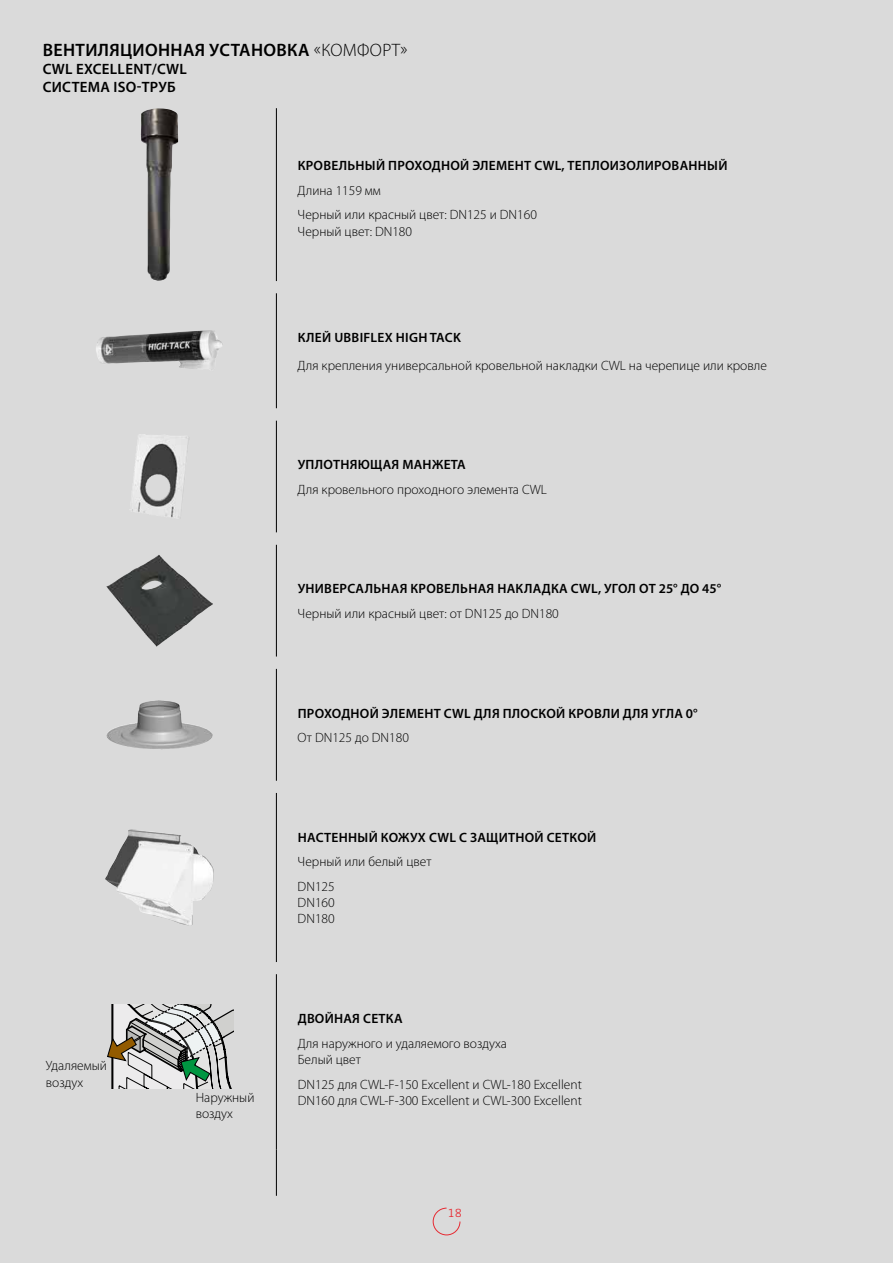
<style>
.page{position:relative;width:893px;height:1263px;background:#dadada}
.page>*{position:absolute;margin:0;border:0;box-sizing:border-box;transform-origin:0 0}
.t1{font:600 18px "Myriad Pro";letter-spacing:.02em;color:#000}
.t2{font:600 15px/18px "Myriad Pro";letter-spacing:.02em;color:#000}
.t3{font:300 13.5px/16.2px "Myriad Pro";color:#000}
.t4{font:600 13.5px "Myriad Pro";letter-spacing:.02em;color:#000}
.t5{font:300 12px "Center";color:#e62a32}
.s1{font-weight:300}
</style>
<div class="page">
<svg style="left:432px;top:1207px;width:29px;height:29px"></svg>
<hr style="left:276px;top:108px;width:1px;height:173px;background:#000">
<hr style="left:276px;top:293px;width:1px;height:115px;background:#000">
<hr style="left:276px;top:420px;width:1px;height:113px;background:#000">
<hr style="left:276px;top:545px;width:1px;height:112px;background:#000">
<hr style="left:276px;top:669px;width:1px;height:112px;background:#000">
<hr style="left:276px;top:793px;width:1px;height:169px;background:#000">
<hr style="left:276px;top:974px;width:1px;height:175px;background:#000">
<hr style="left:276px;top:1149px;width:1px;height:47px;background:#000">
<img style="left:141px;top:108px;width:37px;height:173px">
<img style="left:96px;top:330px;width:126px;height:39px">
<img style="left:130px;top:434px;width:57px;height:84px">
<img style="left:113px;top:555px;width:45px;height:28px">
<img style="left:106px;top:700px;width:68px;height:49px">
<img style="left:105px;top:829px;width:109px;height:96px">
<svg style="left:107px;top:1004px;width:126px;height:85px"></svg>
<h1 class="t1" style="left:43px;top:39px;width:366px">ВЕНТИЛЯЦИОННАЯ УСТАНОВКА <span class="s1">«КОМФОРТ»</span></h1>
<p class="t2" style="left:43px;top:60px;width:146px">CWL EXCELLENT/CWL<br>СИСТЕМА ISO-ТРУБ</p>
<p class="t4" style="left:298px;top:157px;width:431px">КРОВЕЛЬНЫЙ ПРОХОДНОЙ ЭЛЕМЕНТ CWL, ТЕПЛОИЗОЛИРОВАННЫЙ</p>
<p class="t3" style="left:298px;top:178px;width:241px;line-height:24.8px">Длина 1159 мм<br>Черный или красный цвет: DN125 и DN160</p>
<p class="t3" style="left:298px;top:223px;width:116px">Черный цвет: DN180</p>
<p class="t4" style="left:298px;top:329px;width:165px">КЛЕЙ UBBIFLEX HIGH TACK</p>
<p class="t3" style="left:298px;top:357px;width:471px">Для крепления универсальной кровельной накладки CWL на черепице или кровле</p>
<p class="t4" style="left:298px;top:456px;width:169px">УПЛОТНЯЮЩАЯ МАНЖЕТА</p>
<p class="t3" style="left:298px;top:482px;width:251px">Для кровельного проходного элемента CWL</p>
<p class="t4" style="left:298px;top:580px;width:425px">УНИВЕРСАЛЬНАЯ КРОВЕЛЬНАЯ НАКЛАДКА CWL, УГОЛ ОТ 25° ДО 45°</p>
<p class="t3" style="left:298px;top:606px;width:263px">Черный или красный цвет: от DN125 до DN180</p>
<p class="t4" style="left:298px;top:704px;width:401px">ПРОХОДНОЙ ЭЛЕМЕНТ CWL ДЛЯ ПЛОСКОЙ КРОВЛИ ДЛЯ УГЛА 0°</p>
<p class="t3" style="left:298px;top:730px;width:113px">От DN125 до DN180</p>
<p class="t3" style="left:46px;top:1058px;width:63px">Удаляемый воздух</p>
<p class="t3" style="left:196px;top:1089px;width:60px">Наружный воздух</p>
<p class="t4" style="left:298px;top:828px;width:300px">НАСТЕННЫЙ КОЖУХ CWL С ЗАЩИТНОЙ СЕТКОЙ</p>
<p class="t3" style="left:298px;top:850px;width:135px;line-height:24.8px">Черный или белый цвет<br>DN125</p>
<p class="t3" style="left:298px;top:895px;width:39px">DN160<br>DN180</p>
<p class="t4" style="left:298px;top:1010px;width:106px">ДВОЙНАЯ СЕТКА</p>
<p class="t3" style="left:298px;top:1035px;width:211px">Для наружного и удаляемого воздуха<br>Белый цвет</p>
<p class="t3" style="left:298px;top:1076px;width:286px">DN125 для CWL-F-150 Excellent и CWL-180 Excellent<br>DN160 для CWL-F-300 Excellent и CWL-300 Excellent</p>
<p class="t5" style="left:449px;top:1206px;width:15px">18</p>
</div>
